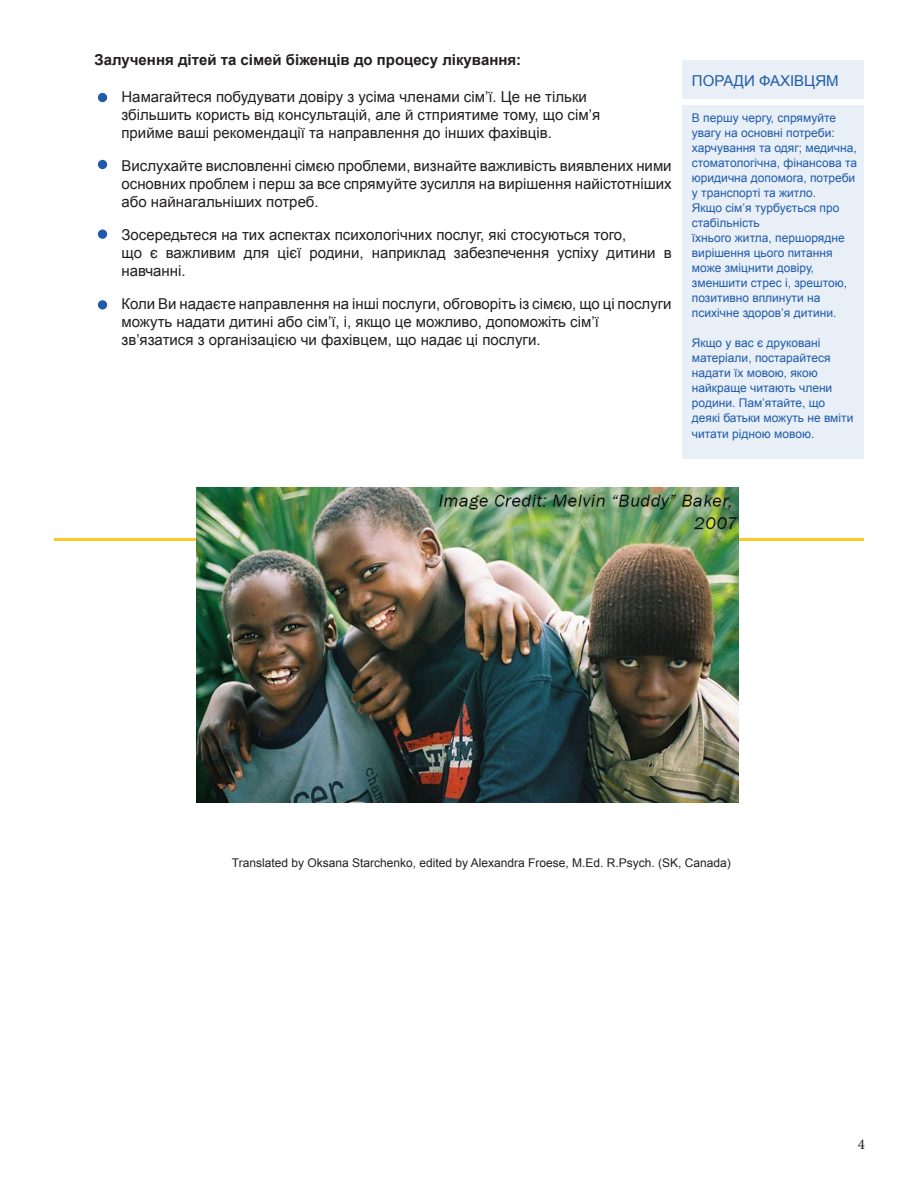
<style>
.page{position:relative;width:918px;height:1188px;background:#fff}
.page>*{position:absolute;margin:0;border:0;box-sizing:border-box;transform-origin:0 0}
.t1{font:15px/18px "Arial";color:#231f20;text-align:justify}
.t2{font:700 15px "Arial";color:#231f20}
.t3{font:15px "Arial";color:#1f5baa}
.t4{font:15px "Minion Pro";color:#231f20}
.t5{font:12px/15px "Arial";color:#1f5baa}
.t6{font:12px "Arial";color:#231f20}
</style>
<div class="page">
<div style="left:98px;top:93px;width:9px;height:9px;background:#1f5baa;border-radius:50%"></div>
<div style="left:98px;top:160px;width:9px;height:9px;background:#1f5baa;border-radius:50%"></div>
<div style="left:98px;top:230px;width:9px;height:9px;background:#1f5baa;border-radius:50%"></div>
<div style="left:98px;top:300px;width:9px;height:10px;background:#1f5baa;border-radius:50%"></div>
<div style="left:683px;top:60px;width:181px;height:39px;background:#e9eff7"></div>
<div style="left:683px;top:106px;width:181px;height:353px;background:#e9eff7"></div>
<hr style="left:54px;top:539px;width:810px;height:2px;background:#ffc727">
<img style="left:197px;top:487px;width:542px;height:315px">
<p class="t2" style="left:94px;top:50px;width:428px">Залучення дітей та сімей біженців до процесу лікування:</p>
<p class="t1" style="left:122px;top:88px;width:467px">Намагайтеся побудувати довіру з усіма членами сім’ї. Це не тільки</p>
<p class="t1" style="left:122px;top:106px;width:480px">збільшить користь від консультацій, але й стприятиме тому, що сім’я</p>
<p class="t1" style="left:122px;top:124px;width:432px">прийме ваші рекомендації та направлення до інших фахівців.</p>
<p class="t1" style="left:122px;top:157px;width:552px">Вислухайте висловленні сімєю проблеми, визнайте важливість виявлених ними основних проблем і перш за все спрямуйте зусилля на вирішення найістотніших або найнагальніших потреб.</p>
<p class="t1" style="left:122px;top:226px;width:506px">Зосередьтеся на тих аспектах психологічних послуг, які стосуються того,</p>
<p class="t1" style="left:122px;top:244px;width:552px">що є важливим для цієї родини, наприклад забезпечення успіху дитини в навчанні.</p>
<p class="t1" style="left:122px;top:295px;width:552px">Коли Ви надаєте направлення на інші послуги, обговоріть із сімєю, що ці послуги</p>
<p class="t1" style="left:122px;top:313px;width:479px">можуть надати дитині або сім’ї, і, якщо це можливо, допоможіть сім’ї</p>
<p class="t1" style="left:122px;top:331px;width:421px">зв’язатиcя з організацією чи фахівцем, що надає ці послуги.</p>
<p class="t3" style="left:692px;top:71px;width:148px">ПОРАДИ ФАХІВЦЯМ</p>
<p class="t5" style="left:692px;top:110px;width:167px">В першу чергу, спрямуйте увагу на основні потреби: харчування та одяг; медична, стоматологічна, фінансова та юридична допомога, потреби у транспорті та житло.<br>Якщо сім’я турбується про стабільність</p>
<p class="t5" style="left:692px;top:230px;width:157px">їхнього житла, першорядне вирішення цього питання може зміцнити довіру, зменшити стрес і, зрештою, позитивно вплинути на психiчне здоров’я дитини.</p>
<p class="t5" style="left:692px;top:335px;width:163px">Якщо у вас є друковані матеріали, постарайтеся надати їх мовою, якою найкраще читають члени родини. Пам’ятайте, що деякі батьки можуть не вміти</p>
<p class="t5" style="left:692px;top:427px;width:124px">читати рідною мовою.</p>
<p class="t6" style="left:232px;top:855px;width:501px">Translated by Oksana Starchenko, edited by Alexandra Froese, M.Ed. R.Psych. (SK, Canada)</p>
<p class="t4" style="left:858px;top:1135px;width:9px">4</p>
</div>
